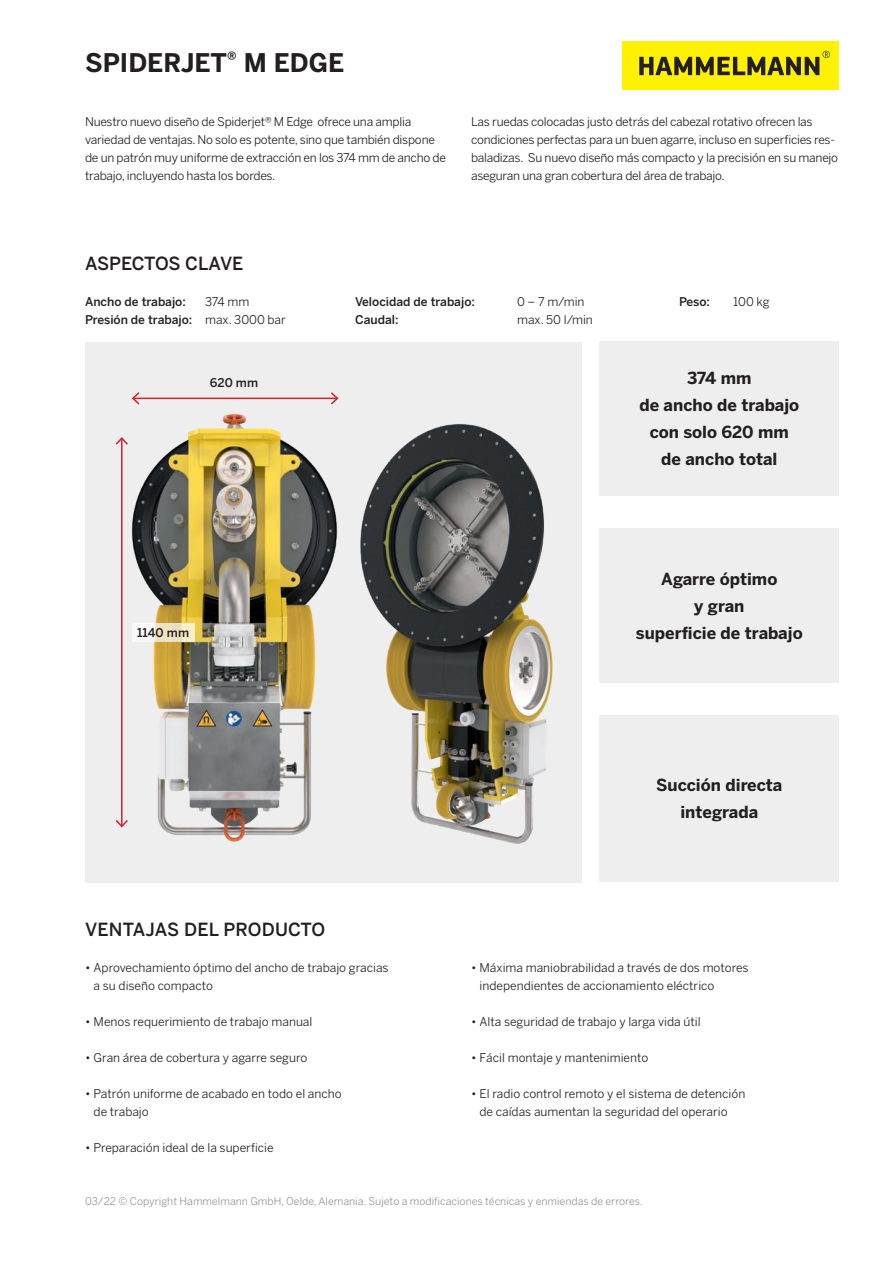
<style>
.page{position:relative;width:893px;height:1263px;background:#fff}
.page>*{position:absolute;margin:0;border:0;box-sizing:border-box;transform-origin:0 0}
.t1{font:700 25.5px "Benton Sans";color:#231f20}
.Überschrift{font:500 18px "Benton Sans";letter-spacing:.01em;color:#231f20}
.Bodytext{font:500 18px "Benton Sans";letter-spacing:-.01em;color:#231f20}
.Bodytext-2{font:700 16.5px/27px "Benton Sans";color:#231f20;text-align:center}
.Bodytext-3{font:12px/18px "Benton Sans";color:#231f20}
.Bodytext-4{font:12px/18px "Benton Sans";letter-spacing:-.02em;color:#231f20}
.Aufzählung{font:500 12px "Benton Sans";color:#231f20}
.Aufzählung-2{font:12px "Benton Sans";color:#231f20}
.Bodytext-5{font:10.5px "Benton Sans";color:#939598}
.s1{font-weight:400}
</style>
<div class="page">
<div style="left:622px;top:42px;width:217px;height:48px;background:#fff101"></div>
<svg style="left:639px;top:51px;width:191px;height:24px"></svg>
<div style="left:85px;top:342px;width:497px;height:540px;background:#eeeeef"></div>
<div style="left:600px;top:528px;width:239px;height:154px;background:#eeeeef"></div>
<div style="left:600px;top:341px;width:239px;height:154px;background:#eeeeef"></div>
<div style="left:600px;top:715px;width:239px;height:166px;background:#eeeeef"></div>
<img style="left:360px;top:424px;width:193px;height:420px">
<img style="left:131px;top:414px;width:207px;height:428px">
<hr style="left:133px;top:398px;width:204px;height:1px;background:#d1232a">
<svg style="left:329px;top:392px;width:10px;height:13px"></svg>
<svg style="left:132px;top:392px;width:9px;height:13px"></svg>
<hr style="left:121px;top:438px;width:2px;height:388px;background:#d1232a">
<svg style="left:115px;top:818px;width:13px;height:10px"></svg>
<svg style="left:115px;top:437px;width:13px;height:9px"></svg>
<svg style="left:132px;top:623px;width:63px;height:18px"></svg>
<p class="t1" style="left:85px;top:48px;width:261px">SPIDERJET<sup>®</sup> M EDGE</p>
<p class="Bodytext-4" style="left:85px;top:113px;width:362px">Nuestro nuevo diseño de Spiderjet® M Edge ofrece una amplia variedad de ventajas. No solo es potente, sino que también dispone de un patrón muy uniforme de extracción en los 374 mm de ancho de trabajo, incluyendo hasta los bordes.</p>
<p class="Bodytext-4" style="left:471px;top:113px;width:369px">Las ruedas colocadas justo detrás del cabezal rotativo ofrecen las condiciones perfectas para un buen agarre, incluso en superficies res&shy;baladizas. Su nuevo diseño más compacto y la precisión en su manejo aseguran una gran cobertura del área de trabajo.</p>
<p class="Bodytext" style="left:85px;top:253px;width:160px">ASPECTOS CLAVE</p>
<p class="Aufzählung" style="left:85px;top:295px;width:102px">Ancho de trabajo:</p>
<p class="Aufzählung-2" style="left:205px;top:295px;width:46px">374 mm</p>
<p class="Aufzählung" style="left:355px;top:295px;width:121px">Velocidad de trabajo:</p>
<p class="Aufzählung-2" style="left:517px;top:295px;width:69px">0 – 7 m/min</p>
<p class="Aufzählung" style="left:679px;top:295px;width:32px">Peso:</p>
<p class="Aufzählung-2" style="left:733px;top:295px;width:38px">100 kg</p>
<p class="Aufzählung" style="left:85px;top:313px;width:202px">Presión de trabajo: <span class="s1">max. 3000 bar</span></p>
<p class="Aufzählung" style="left:355px;top:313px;width:45px">Caudal:</p>
<p class="Aufzählung-2" style="left:517px;top:313px;width:77px">max. 50 l/min</p>
<p class="Aufzählung" style="left:210px;top:376px;width:50px">620 mm</p>
<p class="Aufzählung" style="left:137px;top:625px;width:54px">1140 mm</p>
<p class="Überschrift" style="left:85px;top:919px;width:242px">VENTAJAS DEL PRODUCTO</p>
<p class="Bodytext-3" style="left:94px;top:959px;width:297px;text-indent:-9px">• Aprovechamiento óptimo del ancho de trabajo gracias a su diseño compacto</p>
<p class="Bodytext-3" style="left:85px;top:1013px;width:229px">• Menos requerimiento de trabajo manual</p>
<p class="Bodytext-3" style="left:85px;top:1049px;width:224px">• Gran área de cobertura y agarre seguro</p>
<p class="Bodytext-3" style="left:94px;top:1085px;width:250px;text-indent:-9px">• Patrón uniforme de acabado en todo el ancho de trabajo</p>
<p class="Bodytext-3" style="left:85px;top:1139px;width:190px">• Preparación ideal de la superficie</p>
<p class="Bodytext-2" style="left:687px;top:365px;width:66px">374 mm</p>
<p class="Bodytext-2" style="left:639px;top:392px;width:161px">de ancho de trabajo</p>
<p class="Bodytext-2" style="left:650px;top:419px;width:141px">con solo 620 mm</p>
<p class="Bodytext-2" style="left:661px;top:446px;width:118px">de ancho total</p>
<p class="Bodytext-2" style="left:661px;top:565px;width:118px">Agarre óptimo</p>
<p class="Bodytext-2" style="left:636px;top:592px;width:168px">y gran<br>superficie de trabajo</p>
<p class="Bodytext-2" style="left:656px;top:772px;width:128px">Succión directa</p>
<p class="Bodytext-2" style="left:680px;top:799px;width:79px">integrada</p>
<p class="Bodytext-3" style="left:479px;top:959px;width:271px;text-indent:-9px">• Máxima maniobrabilidad a través de dos motores independientes de accionamiento eléctrico</p>
<p class="Bodytext-3" style="left:471px;top:1013px;width:231px">• Alta seguridad de trabajo y larga vida útil</p>
<p class="Bodytext-3" style="left:471px;top:1049px;width:179px">• Fácil montaje y mantenimiento</p>
<p class="Bodytext-3" style="left:479px;top:1085px;width:267px;text-indent:-9px">• El radio control remoto y el sistema de detención de caídas aumentan la seguridad del operario</p>
<p class="Bodytext-5" style="left:85px;top:1195px;width:559px">03/22 © Copyright Hammelmann GmbH, Oelde, Alemania. Sujeto a modificaciones técnicas y enmiendas de errores.</p>
</div>
